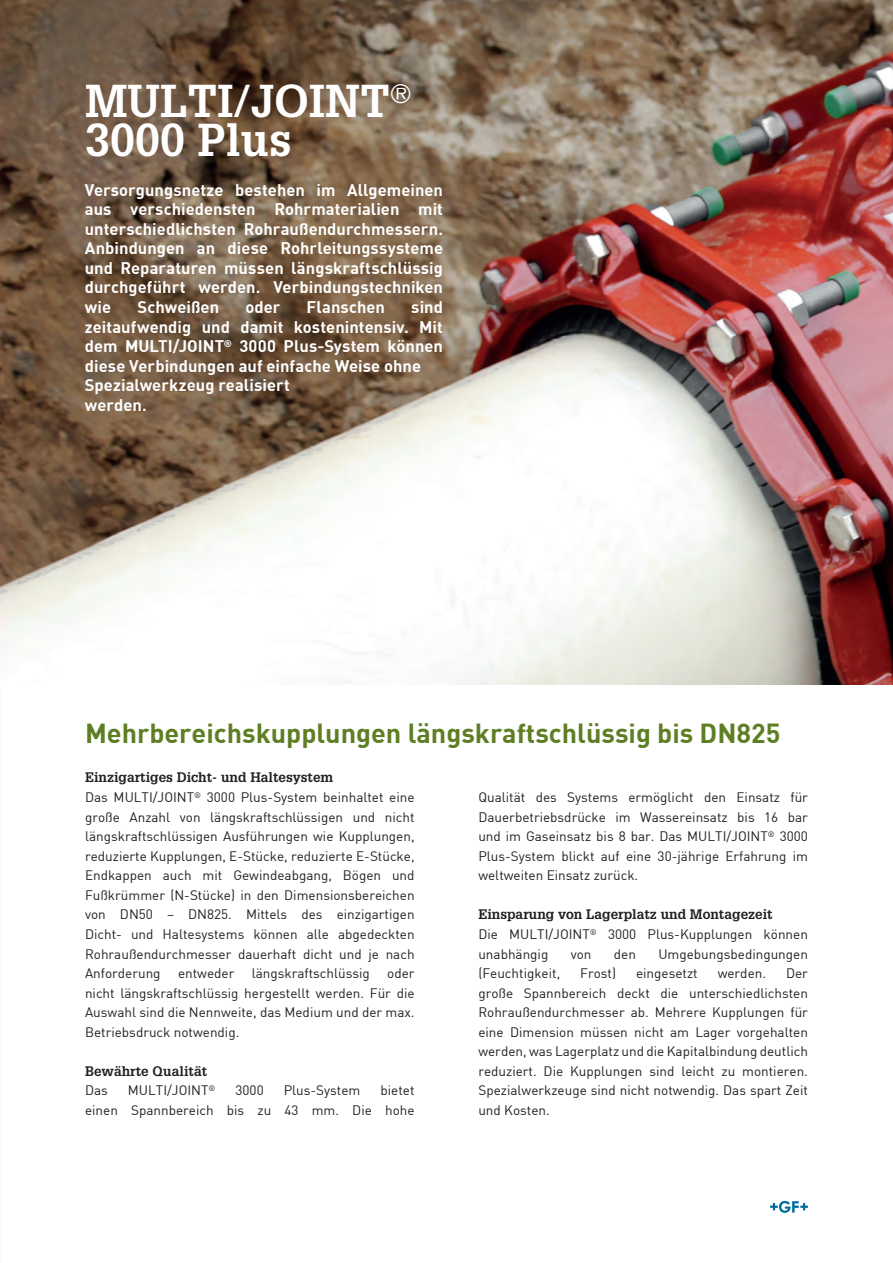
<style>
.page{position:relative;width:893px;height:1263px;background:#fff}
.page>*{position:absolute;margin:0;border:0;box-sizing:border-box;transform-origin:0 0}
.t1{font:700 45px/39.2px "Glypha LT Pro";color:#fff}
.t2{font:700 27px "DIN";color:#5e7e23}
.t3{font:700 16.5px/19.5px "DIN";letter-spacing:.005em;color:#fff;text-align:justify}
.t4{font:13.5px/19.5px "DIN";color:#231f20;text-align:justify}
.t5{font:700 13.5px "Glypha LT Pro";color:#231f20}
</style>
<div class="page">
<svg style="left:770px;top:1201px;width:38px;height:12px"></svg>
<img style="left:0;top:0;width:893px;height:685px">
<h1 class="t1" style="left:85px;top:81px;width:328px">MULTI/JOINT<sup>®<br></sup>3000 Plus</h1>
<p class="t3" style="left:85px;top:179px;width:360px">Versorgungsnetze bestehen im Allgemeinen aus verschiedensten Rohrmaterialien mit unterschiedlichsten Rohraußendurchmessern.<br>Anbindungen an diese Rohrleitungssysteme und Reparaturen müssen längskraftschlüssig durchgeführt werden. Verbindungstechniken wie</p>
<p class="t3" style="left:137px;top:296px;width:83px">Schweißen</p>
<p class="t3" style="left:245px;top:296px;width:36px">oder</p>
<p class="t3" style="left:307px;top:296px;width:80px">Flanschen</p>
<p class="t3" style="left:85px;top:296px;width:360px;text-align:left;text-indent:326px">sind zeitaufwendig und damit kostenintensiv. Mit dem MULTI/JOINT<sup>®</sup> 3000 Plus-System können diese Verbindungen auf einfache Weise ohne<br>Spezialwerkzeug realisiert<br>werden.</p>
<h2 class="t2" style="left:85px;top:716px;width:697px">Mehrbereichskupplungen längskraftschlüssig bis DN825</h2>
<p class="t5" style="left:85px;top:769px;width:250px">Einzigartiges Dicht- und Haltesystem</p>
<p class="t4" style="left:85px;top:787px;width:331px">Das MULTI/JOINT<sup>®</sup> 3000 Plus-System beinhaltet eine große Anzahl von längskraftschlüssigen und nicht längskraftschlüssigen Ausführungen wie Kupplungen, reduzierte Kupplungen, E-Stücke, reduzierte E-Stücke, Endkappen auch mit Gewindeabgang, Bögen und Fußkrümmer (N-Stücke) in den Dimensionsbereichen von DN50 – DN825. Mittels des einzigartigen Dicht- und Haltesystems können alle abgedeckten Rohraußendurchmesser dauerhaft dicht und je nach Anforderung</p>
<p class="t4" style="left:178px;top:963px;width:58px">entweder</p>
<p class="t4" style="left:252px;top:963px;width:120px">längskraftschlüssig</p>
<p class="t4" style="left:85px;top:963px;width:331px;text-indent:302px">oder nicht längskraftschlüssig hergestellt werden. Für die Auswahl sind die Nennweite, das Medium und der max.<br>Betriebsdruck notwendig.</p>
<p class="t5" style="left:85px;top:1063px;width:124px">Bewährte Qualität</p>
<p class="t4" style="left:85px;top:1080px;width:24px">Das</p>
<p class="t4" style="left:128px;top:1080px;width:89px">MULTI/JOINT<sup>®</sup></p>
<p class="t4" style="left:236px;top:1080px;width:30px">3000</p>
<p class="t4" style="left:284px;top:1080px;width:78px">Plus-System</p>
<p class="t4" style="left:85px;top:1080px;width:331px;text-align:right">bietet<br>einen Spannbereich bis zu 43 mm. Die hohe</p>
<p class="t4" style="left:478px;top:787px;width:331px">Qualität des Systems ermöglicht den Einsatz für Dauerbetriebsdrücke im Wassereinsatz bis 16 bar und im Gaseinsatz bis 8 bar. Das MULTI/JOINT<sup>®</sup> 3000<br>Plus-System blickt auf eine 30-jährige Erfahrung im weltweiten Einsatz zurück.</p>
<p class="t5" style="left:478px;top:906px;width:296px">Einsparung von Lagerplatz und Montagezeit</p>
<p class="t4" style="left:478px;top:924px;width:331px">Die MULTI/JOINT<sup>®</sup> 3000 Plus-Kupplungen können unabhängig</p>
<p class="t4" style="left:571px;top:944px;width:22px">von</p>
<p class="t4" style="left:614px;top:944px;width:24px">den</p>
<p class="t4" style="left:658px;top:944px;width:151px">Umgebungsbedingungen</p>
<p class="t4" style="left:478px;top:963px;width:83px">(Feuchtigkeit,</p>
<p class="t4" style="left:580px;top:963px;width:37px">Frost)</p>
<p class="t4" style="left:636px;top:963px;width:63px">eingesetzt</p>
<p class="t4" style="left:718px;top:963px;width:50px">werden.</p>
<p class="t4" style="left:478px;top:963px;width:331px;text-indent:308px">Der große Spannbereich deckt die unterschiedlichsten Rohraußendurchmesser ab. Mehrere Kupplungen für eine Dimension müssen nicht am Lager vorgehalten werden, was Lagerplatz und die Kapitalbindung deutlich reduziert. Die Kupplungen sind leicht zu montieren.<br>Spezialwerkzeuge sind nicht notwendig. Das spart Zeit und Kosten.</p>
</div>
